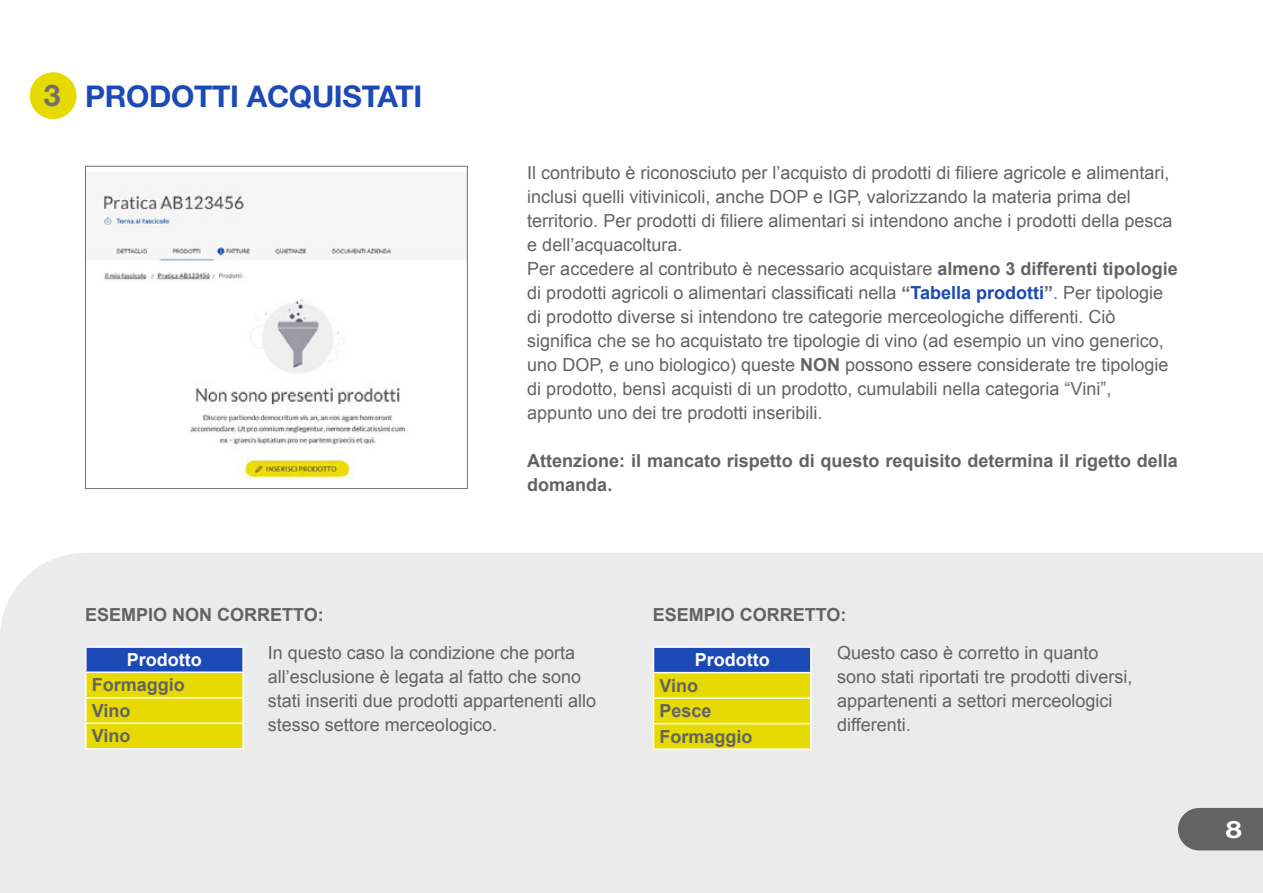
<style>
.page{position:relative;width:1263px;height:893px;background:#fff}
.page>*{position:absolute;margin:0;border:0;box-sizing:border-box;transform-origin:0 0}
.t1{font:700 30px "Helvetica Neue LT Std";letter-spacing:-.01em;color:#1b49b6}
.t2{font:700 30px "Helvetica Neue LT Std";color:#6f6f6f}
.t3{font:700 24px "Helvetica Neue LT Std";color:#fff;scale:1.2 1}
.t4{font:18px/24px "Arial";color:#636363}
.t5{font:700 18px/25.5px "Arial";color:#636363}
.t6{font:700 18px "Arial";color:#fff}
.s1{font-weight:700}
.s2{font-weight:700;color:#1b49b6}
</style>
<div class="page">
<div style="left:0;top:553px;width:1263px;height:340px;background:#ebebeb"></div>
<img style="left:103px;top:191px;width:302px;height:289px">
<div style="left:85px;top:166px;width:383px;height:323px;border:1px solid #6f6f6f"></div>
<div style="left:86px;top:647px;width:157px;height:25px;background:#1b49b6"></div>
<div style="left:87px;top:673px;width:155px;height:75px;background:#e6da00"></div>
<hr style="left:85px;top:646px;width:159px;height:2px;background:#fff">
<hr style="left:85px;top:648px;width:2px;height:23px;background:#fff">
<hr style="left:242px;top:648px;width:2px;height:23px;background:#fff">
<hr style="left:85px;top:671px;width:159px;height:2px;background:#fff">
<hr style="left:85px;top:673px;width:2px;height:24px;background:#fff">
<hr style="left:242px;top:673px;width:2px;height:24px;background:#fff">
<hr style="left:85px;top:697px;width:159px;height:1px;background:#fff">
<hr style="left:85px;top:698px;width:2px;height:24px;background:#fff">
<hr style="left:242px;top:698px;width:2px;height:24px;background:#fff">
<hr style="left:85px;top:722px;width:159px;height:2px;background:#fff">
<hr style="left:85px;top:724px;width:2px;height:24px;background:#fff">
<hr style="left:242px;top:724px;width:2px;height:24px;background:#fff">
<hr style="left:85px;top:748px;width:159px;height:1px;background:#fff">
<hr style="left:810px;top:673px;width:2px;height:24px;background:#fff">
<hr style="left:653px;top:697px;width:159px;height:2px;background:#fff">
<hr style="left:810px;top:699px;width:2px;height:24px;background:#fff">
<hr style="left:653px;top:723px;width:159px;height:1px;background:#fff">
<hr style="left:810px;top:724px;width:2px;height:24px;background:#fff">
<hr style="left:653px;top:748px;width:159px;height:2px;background:#fff">
<hr style="left:653px;top:646px;width:159px;height:2px;background:#fff">
<svg style="left:653px;top:648px;width:158px;height:101px;background:#b7b938"></svg>
<hr style="left:810px;top:648px;width:2px;height:24px;background:#fff">
<hr style="left:653px;top:672px;width:159px;height:1px;background:#fff">
<div style="left:30px;top:72px;width:47px;height:47px;background:#e6da00;border-radius:50%"></div>
<div style="left:1178px;top:808px;width:85px;height:42px;background:#636363"></div>
<h1 class="t2" style="left:44px;top:77px;width:18px">3</h1>
<h1 class="t1" style="left:85px;top:77px;width:339px">PRODOTTI ACQUISTATI</h1>
<p class="t4" style="left:527px;top:161px;width:652px">Il contributo è riconosciuto per l’acquisto di prodotti di filiere agricole e alimentari, inclusi quelli vitivinicoli, anche DOP e IGP, valorizzando la materia prima del territorio. Per prodotti di filiere alimentari si intendono anche i prodotti della pesca e dell’acquacoltura.<br>Per accedere al contributo è necessario acquistare <span class="s1">almeno 3 differenti tipologie </span>di prodotti agricoli o alimentari classificati nella <span class="s1">“</span><span class="s2">Tabella prodotti</span><span class="s1">”</span>. Per tipologie di prodotto diverse si intendono tre categorie merceologiche differenti. Ciò significa che se ho acquistato tre tipologie di vino (ad esempio un vino generico, uno DOP, e uno biologico) queste <span class="s1">NON</span> possono essere considerate tre tipologie di prodotto, bensì acquisti di un prodotto, cumulabili nella categoria “Vini”, appunto uno dei tre prodotti inseribili.</p>
<p class="t5" style="left:527px;top:449px;width:652px;line-height:24px">Attenzione: il mancato rispetto di questo requisito determina il rigetto della domanda.</p>
<p class="t5" style="left:85px;top:603px;width:240px">ESEMPIO NON CORRETTO:</p>
<p class="t5" style="left:653px;top:603px;width:195px">ESEMPIO CORRETTO:</p>
<p class="t6" style="left:127px;top:648px;width:76px">Prodotto</p>
<p class="t5" style="left:92px;top:673px;width:95px">Formaggio<br>Vino<br>Vino</p>
<p class="t4" style="left:268px;top:641px;width:330px">In questo caso la condizione che porta all’esclusione è legata al fatto che sono stati inseriti due prodotti appartenenti allo stesso settore merceologico.</p>
<p class="t6" style="left:695px;top:648px;width:76px">Prodotto</p>
<p class="t5" style="left:659px;top:673px;width:95px">Vino<br>Pesce<br>Formaggio</p>
<p class="t4" style="left:837px;top:641px;width:297px">Questo caso è corretto in quanto sono stati riportati tre prodotti diversi, appartenenti a settori merceologici differenti.</p>
<h2 class="t3" style="left:1226px;top:814px;width:15px">8</h2>
</div>
